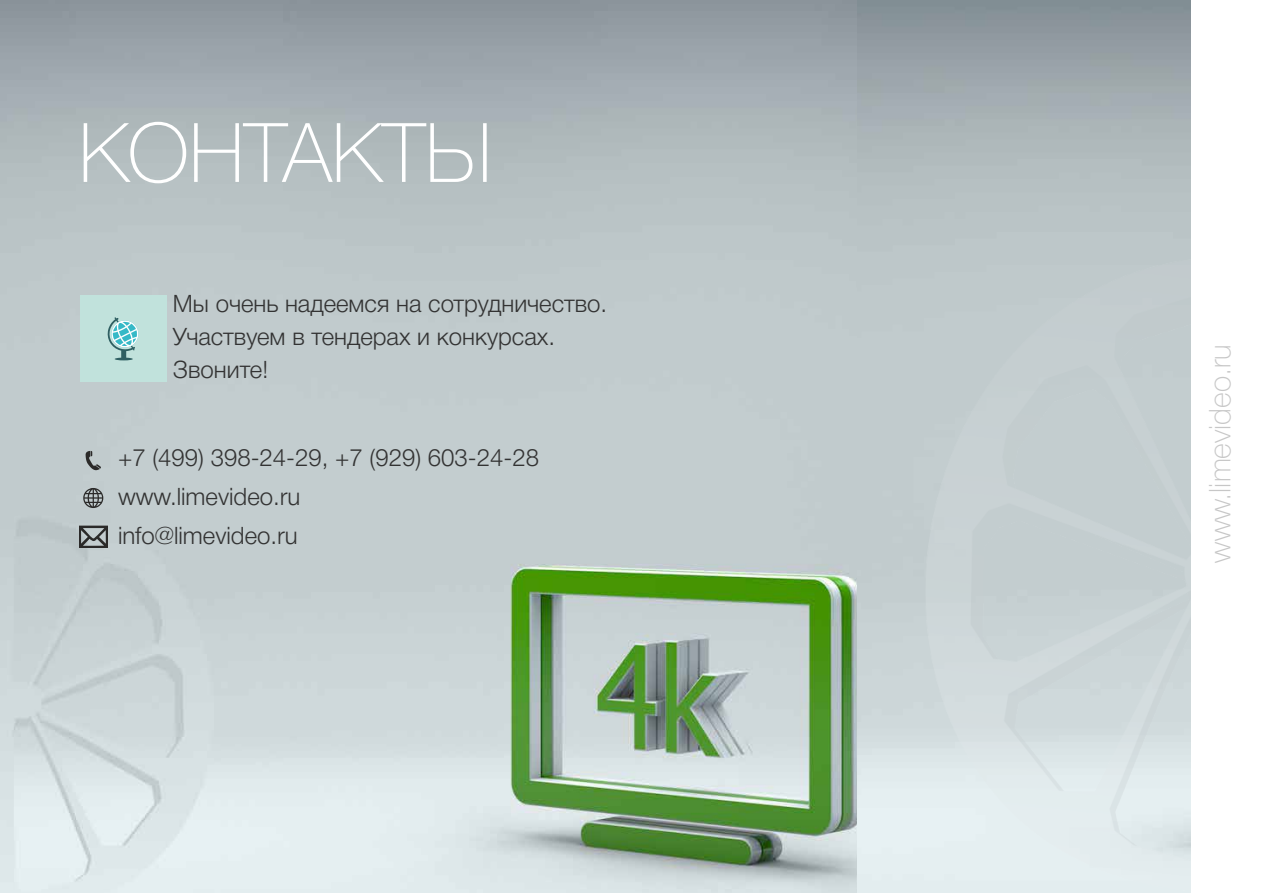
<style>
.page{position:relative;width:1263px;height:893px;background:#fff}
.page>*{position:absolute;margin:0;border:0;box-sizing:border-box;transform-origin:0 0}
.t1{font:100 82.5px "Helvetica Neue Cyr";color:#fff}
.t2{font:100 30px "Helvetica Neue Cyr";color:#c7c7c7}
.t3{font:300 24px/33px "Helvetica Neue Cyr";color:#333}
</style>
<div class="page">
<img style="left:0;top:0;width:858px;height:893px">
<div style="left:80px;top:296px;width:86px;height:86px;background:#c1e2dc"></div>
<svg style="left:107px;top:317px;width:32px;height:43px"></svg>
<svg style="left:79px;top:526px;width:28px;height:22px"></svg>
<svg style="left:86px;top:451px;width:15px;height:19px"></svg>
<svg style="left:83px;top:488px;width:20px;height:20px"></svg>
<h1 class="t1" style="left:79px;top:107px;width:415px">КОНТАКТЫ</h1>
<p class="t3" style="left:173px;top:287px;width:436px">Мы очень надеемся на сотрудничество.<br>Участвуем в тендерах и конкурсах.<br>Звоните!</p>
<p class="t3" style="left:118px;top:438px;width:423px;line-height:39px">+7 (499) 398-24-29, +7 (929) 603-24-28 www.limevideo.ru<br>info@limevideo.ru</p>
<p class="t2" style="left:1203px;top:563px;width:220px;rotate:-90deg">www.limevideo.ru</p>
</div>
